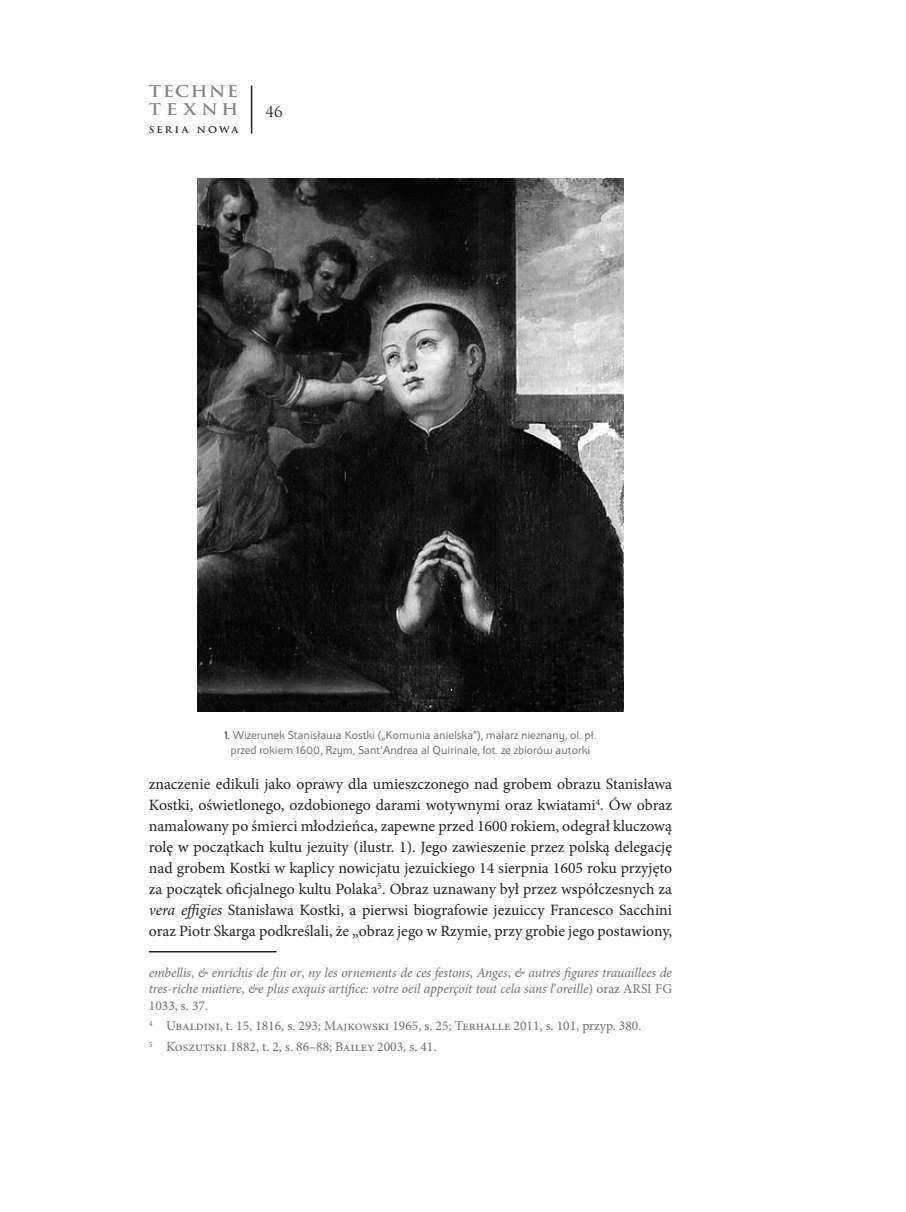
<style>
.page{position:relative;width:906px;height:1212px;background:#fff}
.page>*{position:absolute;margin:0;border:0;box-sizing:border-box;transform-origin:0 0}
.t1{font:15.75px/21px "Minion Pro";letter-spacing:-.005em;color:#231f20;text-align:justify}
.t2{font:700 15.75px/18px "Trajan Pro";letter-spacing:.105em;color:#808285;scale:1.1 1}
.Tytuł_artykułu{font:15px "Trajan Pro";color:#231f20}
.Przypis_dolny{font:italic 13.5px/16.5px "Minion Pro";letter-spacing:-.01em;color:#6c6d70;text-align:justify}
.Przypis_dolny-2{font:13.5px "Minion Pro";color:#6c6d70}
.Podpis_ilustracji{font:12px/15px "Apolonia Nova OT";color:#6c6d70;text-align:center}
.t3{font:700 9px "Trajan Pro";letter-spacing:.205em;color:#231f20;scale:1.08 1}
.s1{color:#231f20}
.s2{font-style:italic}
.s3{font-style:normal}
</style>
<div class="page">
<hr style="left:251px;top:85px;width:1px;height:49px;background:#231f20">
<hr style="left:149px;top:951px;width:127px;height:1px;background:#231f20">
<img style="left:198px;top:179px;width:425px;height:533px">
<p class="t2" style="left:149px;top:83px;width:83px">TECHNE<br>TEXNH</p>
<p class="t3" style="left:149px;top:124px;width:84px">SERIA NOWA</p>
<p class="Tytuł_artykułu" style="left:265px;top:102px;width:19px">46</p>
<p class="Podpis_ilustracji" style="left:224px;top:728px;width:374px"><span class="s1">1.</span> Wizerunek Stanisława Kostki („Komunia anielska”), malarz nieznany, ol. pł. przed rokiem 1600, Rzym, Sant’Andrea al Quirinale, fot. ze zbiorów autorki</p>
<p class="t1" style="left:149px;top:773px;width:525px">znaczenie edikuli jako oprawy dla umieszczonego nad grobem obrazu Stanisława Kostki, oświetlonego, ozdobionego darami wotywnymi oraz kwiatami<sup>4</sup>. Ów obraz namalowany po śmierci młodzieńca, zapewne przed 1600 rokiem, odegrał kluczową rolę w początkach kultu jezuity (ilustr. 1). Jego zawieszenie przez polską delegację nad grobem Kostki w kaplicy nowicjatu jezuickiego 14 sierpnia 1605 roku przyjęto za początek oficjalnego kultu Polaka<sup>5</sup>. Obraz uznawany był przez współczesnych za <span class="s2">vera effigies</span> Stanisława Kostki, a pierwsi biografowie jezuiccy Francesco Sacchini oraz Piotr Skarga podkreślali, że „obraz jego w Rzymie, przy grobie jego postawiony,</p>
<p class="Przypis_dolny" style="left:149px;top:964px;width:525px">embellis<span class="s3">,</span> &amp; enrichis de fin or<span class="s3">,</span> ny les ornements de ces festons<span class="s3">,</span> Anges<span class="s3">,</span> &amp; autres figures trauaillees de tres<span class="s3">-</span>riche matiere<span class="s3">,</span> &amp;e plus exquis artifice: votre oeil apperçoit tout cela sans l<span class="s3">’</span>oreille<span class="s3">) oraz ARSI FG 1033, s. 37.</span></p>
<p class="Przypis_dolny-2" style="left:149px;top:1017px;width:494px"><sup>4</sup> Ubaldini, t. 15, 1816, s. 293; Majkowski 1965, s. 25; Terhalle 2011, s. 101, przyp. 380.</p>
<p class="Przypis_dolny-2" style="left:149px;top:1038px;width:289px"><sup>5</sup> Koszutski 1882, t. 2, s. 86–88; Bailey 2003, s. 41.</p>
</div>
